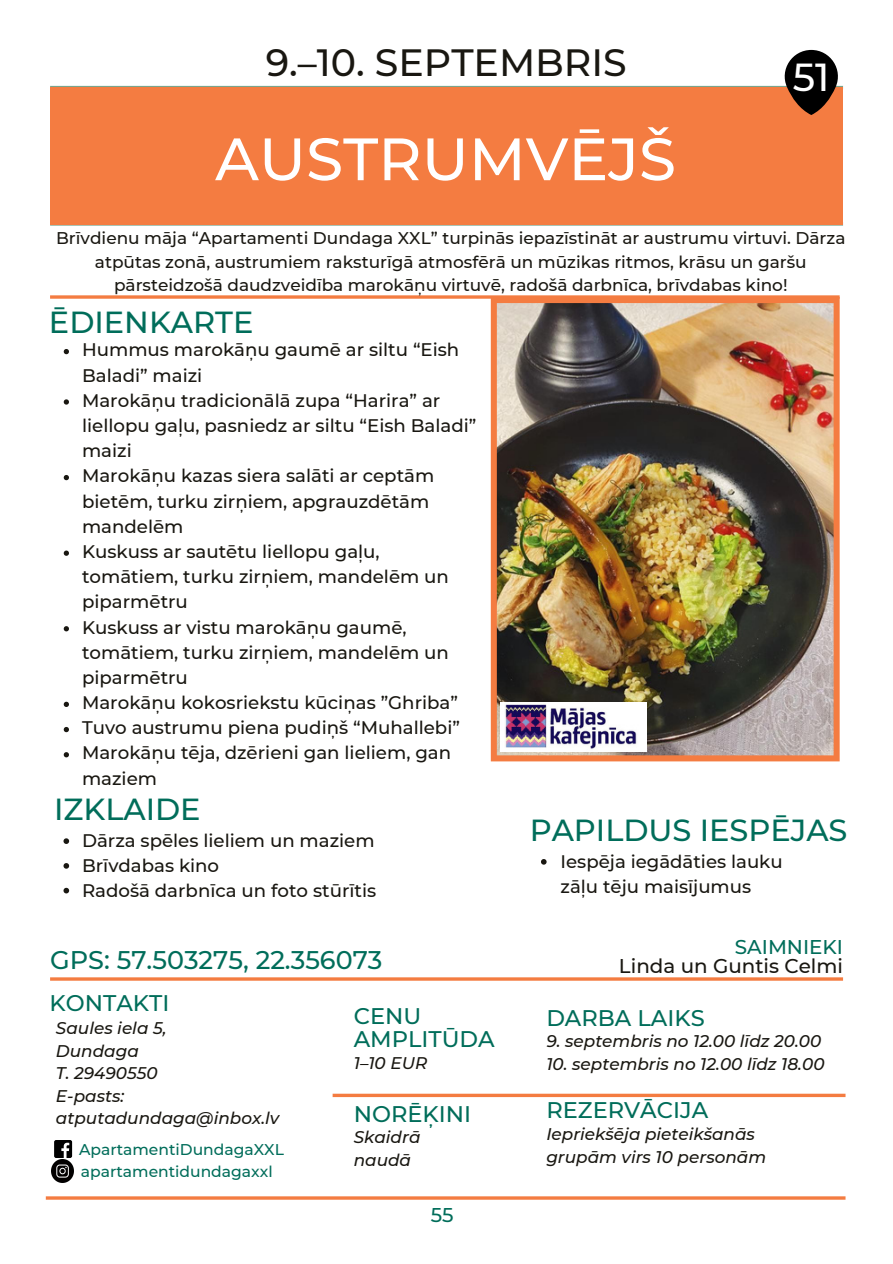
<style>
.page{position:relative;width:893px;height:1264px;background:#fff}
.page>*{position:absolute;margin:0;border:0;box-sizing:border-box;transform-origin:0 0}
.t1{font:500 59.7px "Montserrat";color:#fff}
.t2{font:500 39px "Montserrat";color:#fff}
.t3{font:500 37.95px "Montserrat";color:#191711}
.t4{font:500 30.45px "Montserrat";color:#006d5a}
.t5{font:500 25.5px "Montserrat";color:#006d5a}
.t6{font:500 22.5px/22.5px "Montserrat";color:#006d5a}
.t7{font:500 19.8px "Montserrat";color:#191711}
.t8{font:500 19.8px "Montserrat";color:#006d5a}
.t9{font:500 18.15px/25.2px "Montserrat";color:#191711}
.t10{font:500 16.95px/23.5px "Montserrat";color:#191711;text-align:center}
.t11{font:italic 500 16.8px/22.5px "Montserrat";color:#191711}
.t12{font:500 15.6px "Montserrat";color:#006d5a}
</style>
<div class="page">
<hr style="left:50px;top:86px;width:793px;height:3px;background:#7aa48c">
<svg style="left:50px;top:222px;width:793px;height:4px;background:#ce9f7a"></svg>
<svg style="left:50px;top:295px;width:789px;height:4px;background:#f5905f"></svg>
<hr style="left:50px;top:977px;width:793px;height:3px;background:#f47c41">
<hr style="left:46px;top:1196px;width:799px;height:3px;background:#f47c41">
<svg style="left:332px;top:1093px;width:513px;height:4px;background:#f59362"></svg>
<div style="left:50px;top:88px;width:792px;height:136px;background:#f47c41"></div>
<img style="left:491px;top:297px;width:348px;height:464px">
<svg style="left:54px;top:1140px;width:18px;height:17px"></svg>
<img style="left:51px;top:1159px;width:23px;height:23px">
<svg style="left:64px;top:349px;width:5px;height:5px"></svg>
<svg style="left:64px;top:399px;width:5px;height:5px"></svg>
<svg style="left:64px;top:475px;width:5px;height:5px"></svg>
<svg style="left:64px;top:550px;width:5px;height:6px"></svg>
<svg style="left:64px;top:626px;width:5px;height:5px"></svg>
<svg style="left:64px;top:701px;width:5px;height:6px"></svg>
<svg style="left:64px;top:727px;width:5px;height:5px"></svg>
<svg style="left:64px;top:752px;width:5px;height:5px"></svg>
<svg style="left:63px;top:838px;width:6px;height:6px"></svg>
<svg style="left:63px;top:863px;width:6px;height:5px"></svg>
<svg style="left:63px;top:887px;width:6px;height:6px"></svg>
<svg style="left:541px;top:859px;width:5px;height:5px"></svg>
<svg style="left:779px;top:50px;width:64px;height:65px"></svg>
<img style="left:501px;top:702px;width:145px;height:50px">
<p class="t3" style="left:266px;top:39px;width:362px">9.–10. SEPTEMBRIS</p>
<p class="t1" style="left:215px;top:122px;width:462px">AUSTRUMVĒJŠ</p>
<p class="t2" style="left:792px;top:53px;width:38px">51</p>
<p class="t10" style="left:56px;top:226px;width:790px">Brīvdienu māja “Apartamenti Dundaga XXL” turpinās iepazīstināt ar austrumu virtuvi. Dārza atpūtas zonā, austrumiem raksturīgā atmosfērā un mūzikas ritmos, krāsu un garšu pārsteidzošā daudzveidība marokāņu virtuvē, radošā darbnīca, brīvdabas kino!</p>
<p class="t4" style="left:49px;top:304px;width:206px">ĒDIENKARTE</p>
<p class="t9" style="left:82px;top:337px;width:379px">Hummus marokāņu gaumē ar siltu “Eish<br>Baladi” maizi</p>
<p class="t9" style="left:82px;top:387px;width:396px">Marokāņu tradicionālā zupa “Harira” ar liellopu gaļu, pasniedz ar siltu “Eish Baladi” maizi</p>
<p class="t9" style="left:82px;top:463px;width:354px">Marokāņu kazas siera salāti ar ceptām bietēm, turku zirņiem, apgrauzdētām mandelēm</p>
<p class="t9" style="left:82px;top:539px;width:368px">Kuskuss ar sautētu liellopu gaļu, tomātiem, turku zirņiem, mandelēm un piparmētru</p>
<p class="t9" style="left:82px;top:614px;width:368px">Kuskuss ar vistu marokāņu gaumē, tomātiem, turku zirņiem, mandelēm un piparmētru</p>
<p class="t9" style="left:82px;top:690px;width:377px">Marokāņu kokosriekstu kūciņas ”Ghriba”</p>
<p class="t9" style="left:82px;top:715px;width:379px">Tuvo austrumu piena pudiņš “Muhallebi”</p>
<p class="t9" style="left:82px;top:740px;width:370px">Marokāņu tēja, dzērieni gan lieliem, gan maziem</p>
<p class="t4" style="left:54px;top:790px;width:148px">IZKLAIDE</p>
<p class="t9" style="left:82px;top:828px;width:294px">Dārza spēles lieliem un maziem</p>
<p class="t9" style="left:82px;top:853px;width:139px">Brīvdabas kino</p>
<p class="t9" style="left:82px;top:877px;width:295px">Radošā darbnīca un foto stūrītis</p>
<p class="t5" style="left:50px;top:943px;width:334px">GPS: 57.503275, 22.356073</p>
<p class="t6" style="left:50px;top:991px;width:121px">KONTAKTI</p>
<p class="t11" style="left:56px;top:1016px;width:112px">Saules iela 5,</p>
<p class="t11" style="left:56px;top:1039px;width:84px">Dundaga</p>
<p class="t11" style="left:56px;top:1061px;width:103px">T. 29490550</p>
<p class="t11" style="left:56px;top:1084px;width:70px">E-pasts:</p>
<p class="t11" style="left:56px;top:1106px;width:225px">atputadundaga@inbox.lv</p>
<p class="t12" style="left:81px;top:1161px;width:193px">apartamentidundagaxxl</p>
<p class="t12" style="left:79px;top:1139px;width:206px">ApartamentiDundagaXXL</p>
<p class="t6" style="left:354px;top:1005px;width:142px">CENU<br>AMPLITŪDA</p>
<p class="t11" style="left:354px;top:1051px;width:75px">1–10 EUR</p>
<p class="t6" style="left:354px;top:1102px;width:119px">NORĒĶINI</p>
<p class="t11" style="left:354px;top:1126px;width:68px">Skaidrā naudā</p>
<p class="t8" style="left:431px;top:1202px;width:24px">55</p>
<p class="t4" style="left:529px;top:811px;width:319px">PAPILDUS IESPĒJAS</p>
<p class="t9" style="left:560px;top:849px;width:224px;line-height:24.8px">Iespēja iegādāties lauku zāļu tēju maisījumus</p>
<p class="t8" style="left:734px;top:935px;width:110px">SAIMNIEKI</p>
<p class="t7" style="left:619px;top:954px;width:225px">Linda un Guntis Celmi</p>
<p class="t6" style="left:546px;top:1006px;width:160px">DARBA LAIKS</p>
<p class="t11" style="left:546px;top:1030px;width:276px">9. septembris no 12.00 līdz 20.00</p>
<p class="t11" style="left:546px;top:1052px;width:280px">10. septembris no 12.00 līdz 18.00</p>
<p class="t6" style="left:546px;top:1098px;width:163px">REZERVĀCIJA</p>
<p class="t11" style="left:546px;top:1122px;width:210px">Iepriekšēja pieteikšanās</p>
<p class="t11" style="left:546px;top:1145px;width:221px">grupām virs 10 personām</p>
</div>
